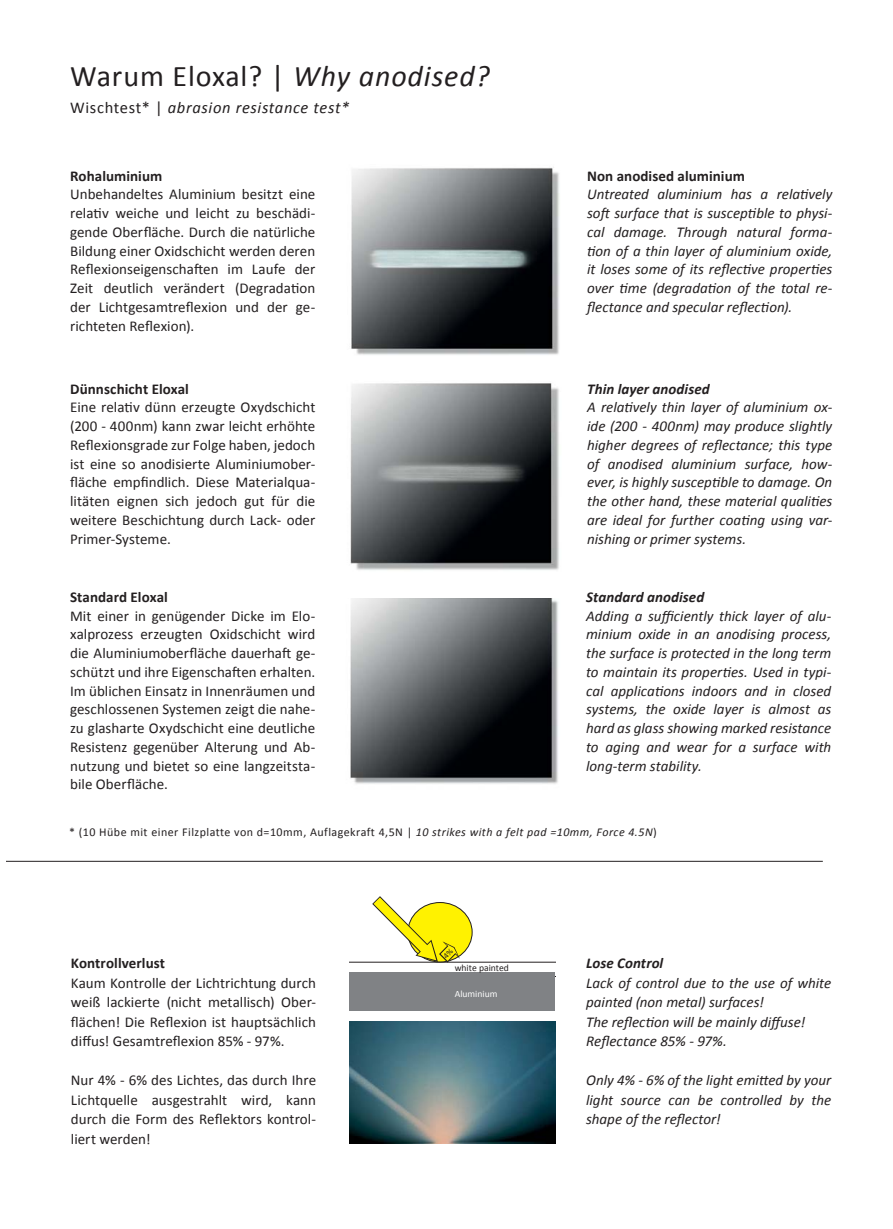
<style>
.page{position:relative;width:893px;height:1229px;background:#fff}
.page>*{position:absolute;margin:0;border:0;box-sizing:border-box;transform-origin:0 0}
.t1{font:30px "Calibri";letter-spacing:.03em;color:#231f20}
.t2{font:italic 16.5px "Calibri";letter-spacing:.04em;color:#231f20}
.t3{font:15px/18.8px "Calibri";color:#231f20;text-align:justify}
.t4{font:italic 15px/18.8px "Calibri";color:#231f20;text-align:justify}
.t5{font:700 15px "Calibri";letter-spacing:.005em;color:#231f20}
.t6{font:italic 700 15px "Calibri";letter-spacing:.005em;color:#231f20}
.t7{font:12px "Calibri";letter-spacing:.04em;color:#231f20}
.t8{font:9.6px "Calibri";color:#231f20}
.t9{font:9.6px "Calibri";color:#fff}
.s1{font-style:italic}
.s2{font-style:normal}
</style>
<div class="page">
<img style="left:351px;top:167px;width:209px;height:188px">
<img style="left:350px;top:599px;width:208px;height:185px">
<img style="left:350px;top:383px;width:209px;height:187px">
<div style="left:349px;top:972px;width:206px;height:38px;background:#808285"></div>
<img style="left:349px;top:1022px;width:206px;height:121px">
<hr style="left:6px;top:861px;width:817px;height:1px;background:#231f20">
<svg style="left:349px;top:896px;width:206px;height:67px"></svg>
<h1 class="t1" style="left:70px;top:64px;width:421px">Warum Eloxal? | <span class="s1">Why anodised?</span></h1>
<p class="t2" style="left:70px;top:101px;width:281px"><span class="s2">Wischtest* |</span> abrasion resistance test*</p>
<p class="t5" style="left:70px;top:169px;width:94px">Rohaluminium</p>
<p class="t3" style="left:70px;top:186px;width:247px">Unbehandeltes Aluminium besitzt eine relativ weiche und leicht zu beschädi&shy;gende Oberfläche. Durch die natürliche Bildung einer Oxidschicht werden deren Reflexionseigenschaften im Laufe der Zeit deutlich verändert (Degradation der Lichtgesamtreflexion und der ge&shy;richteten Reflexion).</p>
<p class="t5" style="left:70px;top:382px;width:120px">Dünnschicht Eloxal</p>
<p class="t3" style="left:70px;top:399px;width:247px">Eine relativ dünn erzeugte Oxydschicht (200 - 400nm) kann zwar leicht erhöhte Reflexionsgrade zur Folge haben, jedoch ist eine so anodisierte Aluminiumober&shy;fläche empfindlich. Diese Materialqua&shy;litäten eignen sich jedoch gut für die weitere Beschichtung durch Lack- oder Primer-Systeme.</p>
<p class="t5" style="left:70px;top:590px;width:99px">Standard Eloxal</p>
<p class="t3" style="left:70px;top:607px;width:247px">Mit einer in genügender Dicke im Elo&shy;xalprozess erzeugten Oxidschicht wird die Aluminiumoberfläche dauerhaft ge&shy;schützt und ihre Eigenschaften erhalten.<br>Im üblichen Einsatz in Innenräumen und geschlossenen Systemen zeigt die nahe&shy;zu glasharte Oxydschicht eine deutliche Resistenz gegenüber Alterung und Ab&shy;nutzung und bietet so eine langzeitsta&shy;bile Oberfläche.</p>
<p class="t5" style="left:587px;top:169px;width:159px">Non anodised aluminium</p>
<p class="t4" style="left:587px;top:186px;width:247px">Untreated aluminium has a relatively soft surface that is susceptible to physi&shy;cal damage. Through natural forma&shy;tion of a thin layer of aluminium oxide, it loses some of its reflective properties over time (degradation of the total re&shy;flectance and specular reflection).</p>
<p class="t6" style="left:587px;top:382px;width:124px">Thin layer anodised</p>
<p class="t4" style="left:587px;top:399px;width:247px">A relatively thin layer of aluminium ox&shy;ide (200 - 400nm) may produce slightly higher degrees of reflectance; this type of anodised aluminium surface, how&shy;ever, is highly susceptible to damage. On the other hand, these material qualities are ideal for further coating using var&shy;nishing or primer systems.</p>
<p class="t6" style="left:586px;top:590px;width:120px">Standard anodised</p>
<p class="t4" style="left:586px;top:607px;width:247px">Adding a sufficiently thick layer of alu&shy;minium oxide in an anodising process, the surface is protected in the long term to maintain its properties. Used in typi&shy;cal applications indoors and in closed systems, the oxide layer is almost as hard as glass showing marked resistance to aging and wear for a surface with long-term stability.</p>
<p class="t7" style="left:69px;top:827px;width:589px">* (10 Hübe mit einer Filzplatte von d=10mm, Auflagekraft 4,5N | <span class="s1">10 strikes with a felt pad =10mm, Force 4.5N</span>)</p>
<p class="t5" style="left:71px;top:957px;width:96px">Kontrollverlust</p>
<p class="t3" style="left:71px;top:974px;width:247px;line-height:19.5px">Kaum Kontrolle der Lichtrichtung durch weiß lackierte (nicht metallisch) Ober&shy;flächen! Die Reflexion ist hauptsächlich diffus! Gesamtreflexion 85% - 97%.</p>
<p class="t3" style="left:71px;top:1071px;width:247px;line-height:19.5px">Nur 4% - 6% des Lichtes, das durch Ihre Lichtquelle ausgestrahlt wird, kann durch die Form des Reflektors kontrol&shy;liert werden!</p>
<p class="t8" style="left:455px;top:963px;width:56px">white painted</p>
<p class="t9" style="left:455px;top:990px;width:44px">Aluminium</p>
<p class="t6" style="left:586px;top:957px;width:79px">Lose Control</p>
<p class="t4" style="left:586px;top:974px;width:247px;line-height:19.5px;text-align:left">Lack of control due to the use of white painted (non metal) surfaces!<br>The reflection will be mainly diffuse!<br>Reflectance 85% - 97%.</p>
<p class="t4" style="left:586px;top:1071px;width:247px;line-height:19.5px">Only 4% - 6% of the light emitted by your light source can be controlled by the shape of the reflector!</p>
</div>
